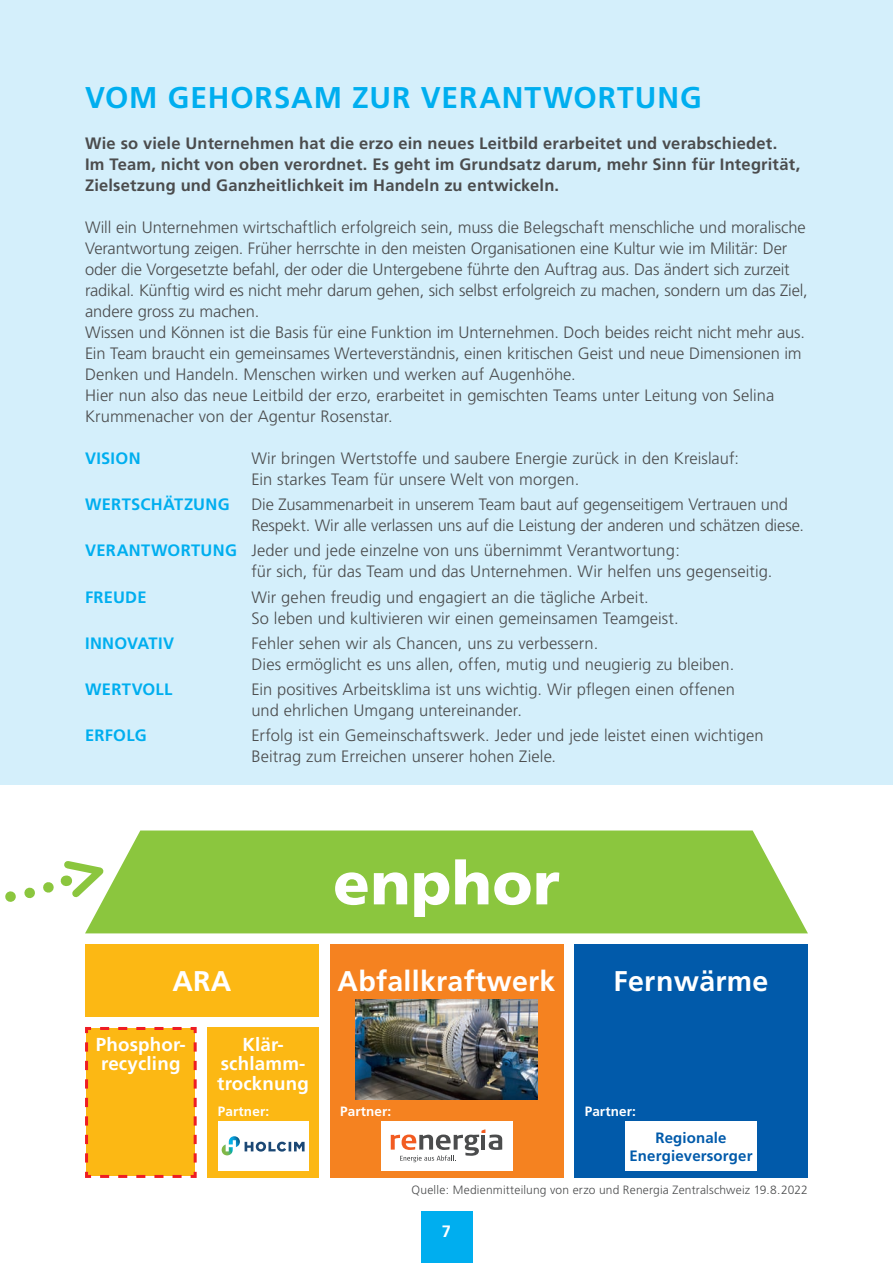
<style>
.page{position:relative;width:893px;height:1263px;background:#fff}
.page>*{position:absolute;margin:0;border:0;box-sizing:border-box;transform-origin:0 0}
.t1{font:900 60px "Frutiger CE";letter-spacing:.01em;color:#fff}
.t2{font:700 30px "Frutiger CE";letter-spacing:.03em;color:#00aeef}
.t3{font:700 28.5px "Frutiger CE";letter-spacing:.01em;color:#fff}
.t4{font:700 18.75px/19.5px "Frutiger CE";letter-spacing:.01em;color:#fff;text-align:center}
.t5{font:300 16.5px/21px "Frutiger CE";color:#4b4c4d}
.t6{font:700 16.5px/21px "Frutiger CE";letter-spacing:.01em;color:#4b4c4d}
.t7{font:700 16.5px "Frutiger CE";letter-spacing:.015em;color:#00aeef}
.t8{font:700 16.5px "Frutiger CE";color:#fff}
.t9{font:700 15px/18px "Frutiger CE";letter-spacing:.01em;color:#015aaa;text-align:center}
.t10{font:700 13.5px "Frutiger CE";letter-spacing:.01em;color:#fff}
.t11{font:300 12px "Frutiger CE";letter-spacing:.015em;color:#4b4c4d}
.s1{font-weight:700;color:#00aeef}
</style>
<div class="page">
<div style="left:0;top:0;width:893px;height:784px;background:#d4effb"></div>
<div style="left:421px;top:1212px;width:51px;height:51px;background:#00aeef"></div>
<svg style="left:5px;top:861px;width:80px;height:41px"></svg>
<svg style="left:85px;top:830px;width:723px;height:103px;background:#94ca4d"></svg>
<div style="left:574px;top:944px;width:234px;height:234px;background:#015aaa"></div>
<div style="left:330px;top:944px;width:233px;height:234px;background:#f58220"></div>
<div style="left:85px;top:944px;width:234px;height:72px;background:#fcb814"></div>
<div style="left:87px;top:1028px;width:108px;height:148px;background:#fcb814"></div>
<svg style="left:85px;top:1042px;width:7px;height:136px"></svg>
<svg style="left:100px;top:1171px;width:97px;height:7px"></svg>
<svg style="left:190px;top:1027px;width:7px;height:135px"></svg>
<svg style="left:85px;top:1027px;width:97px;height:9px"></svg>
<div style="left:207px;top:1027px;width:112px;height:151px;background:#fcb814"></div>
<div style="left:625px;top:1121px;width:132px;height:49px;background:#fff"></div>
<div style="left:381px;top:1121px;width:131px;height:49px;background:#fff"></div>
<svg style="left:391px;top:1129px;width:111px;height:33px"></svg>
<div style="left:218px;top:1121px;width:90px;height:49px;background:#fff"></div>
<svg style="left:222px;top:1136px;width:83px;height:19px"></svg>
<img style="left:356px;top:999px;width:181px;height:100px">
<h2 class="t2" style="left:85px;top:79px;width:618px">VOM GEHORSAM ZUR VERANTWORTUNG</h2>
<p class="t6" style="left:85px;top:132px;width:717px">Wie so viele Unternehmen hat die erzo ein neues Leitbild erarbeitet und verabschiedet.<br>Im Team, nicht von oben verordnet. Es geht im Grundsatz darum, mehr Sinn für Integrität,<br>Zielsetzung und Ganzheitlichkeit im Handeln zu entwickeln.</p>
<p class="t5" style="left:85px;top:216px;width:724px">Will ein Unternehmen wirtschaftlich erfolgreich sein, muss die Belegschaft menschliche und moralische Verantwortung zeigen. Früher herrschte in den meisten Organisationen eine Kultur wie im Militär: Der oder die Vorgesetzte befahl, der oder die Untergebene führte den Auftrag aus. Das ändert sich zurzeit radikal. Künftig wird es nicht mehr darum gehen, sich selbst erfolgreich zu machen, sondern um das Ziel, andere gross zu machen.<br>Wissen und Können ist die Basis für eine Funktion im Unternehmen. Doch beides reicht nicht mehr aus.<br>Ein Team braucht ein gemeinsames Werteverständnis, einen kritischen Geist und neue Dimensionen im Denken und Handeln. Menschen wirken und werken auf Augenhöhe.<br>Hier nun also das neue Leitbild der erzo, erarbeitet in gemischten Teams unter Leitung von Selina Krummenacher von der Agentur Rosenstar.</p>
<p class="t7" style="left:85px;top:448px;width:57px">VISION</p>
<p class="t5" style="left:251px;top:447px;width:489px">Wir bringen Wertstoffe und saubere Energie zurück in den Kreislauf:<br>Ein starkes Team für unsere Welt von morgen.</p>
<p class="t7" style="left:85px;top:494px;width:146px">WERTSCHÄTZUNG</p>
<p class="t5" style="left:251px;top:494px;width:554px">Die Zusammenarbeit in unserem Team baut auf gegenseitigem Vertrauen und<br>Respekt. Wir alle verlassen uns auf die Leistung der anderen und schätzen diese.</p>
<p class="t5" style="left:251px;top:540px;width:523px;text-indent:-166px"><span class="s1">VERANTWORTUNG</span> Jeder und jede einzelne von uns übernimmt Verantwortung:<br>für sich, für das Team und das Unternehmen. Wir helfen uns gegenseitig.</p>
<p class="t7" style="left:85px;top:587px;width:63px">FREUDE</p>
<p class="t5" style="left:251px;top:586px;width:429px">Wir gehen freudig und engagiert an die tägliche Arbeit.<br>So leben und kultivieren wir einen gemeinsamen Teamgeist.</p>
<p class="t7" style="left:85px;top:633px;width:91px">INNOVATIV</p>
<p class="t5" style="left:251px;top:632px;width:484px">Fehler sehen wir als Chancen, uns zu verbessern.<br>Dies ermöglicht es uns allen, offen, mutig und neugierig zu bleiben.</p>
<p class="t7" style="left:85px;top:679px;width:89px">WERTVOLL</p>
<p class="t5" style="left:251px;top:679px;width:485px">Ein positives Arbeitsklima ist uns wichtig. Wir pflegen einen offenen und ehrlichen Umgang untereinander.</p>
<p class="t7" style="left:85px;top:726px;width:63px">ERFOLG</p>
<p class="t5" style="left:251px;top:725px;width:514px">Erfolg ist ein Gemeinschaftswerk. Jeder und jede leistet einen wichtigen<br>Beitrag zum Erreichen unserer hohen Ziele.</p>
<h1 class="t1" style="left:333px;top:848px;width:228px">enphor</h1>
<h3 class="t3" style="left:172px;top:964px;width:61px">ARA</h3>
<h3 class="t3" style="left:338px;top:964px;width:219px">Abfallkraftwerk</h3>
<h3 class="t3" style="left:614px;top:964px;width:156px">Fernwärme</h3>
<p class="t4" style="left:96px;top:1034px;width:92px;text-align:left">Phosphor&shy;recycling</p>
<p class="t4" style="left:217px;top:1034px;width:93px">Klär&shy;schlamm&shy;trocknung</p>
<p class="t10" style="left:218px;top:1103px;width:53px">Partner:</p>
<p class="t10" style="left:340px;top:1103px;width:53px">Partner:</p>
<p class="t10" style="left:585px;top:1103px;width:53px">Partner:</p>
<p class="t9" style="left:629px;top:1128px;width:125px">Regionale<br>Energieversorger</p>
<p class="t11" style="left:411px;top:1182px;width:398px">Quelle: Medienmitteilung von erzo und Renergia Zentralschweiz 19.8.2022</p>
<p class="t8" style="left:442px;top:1222px;width:11px">7</p>
</div>
